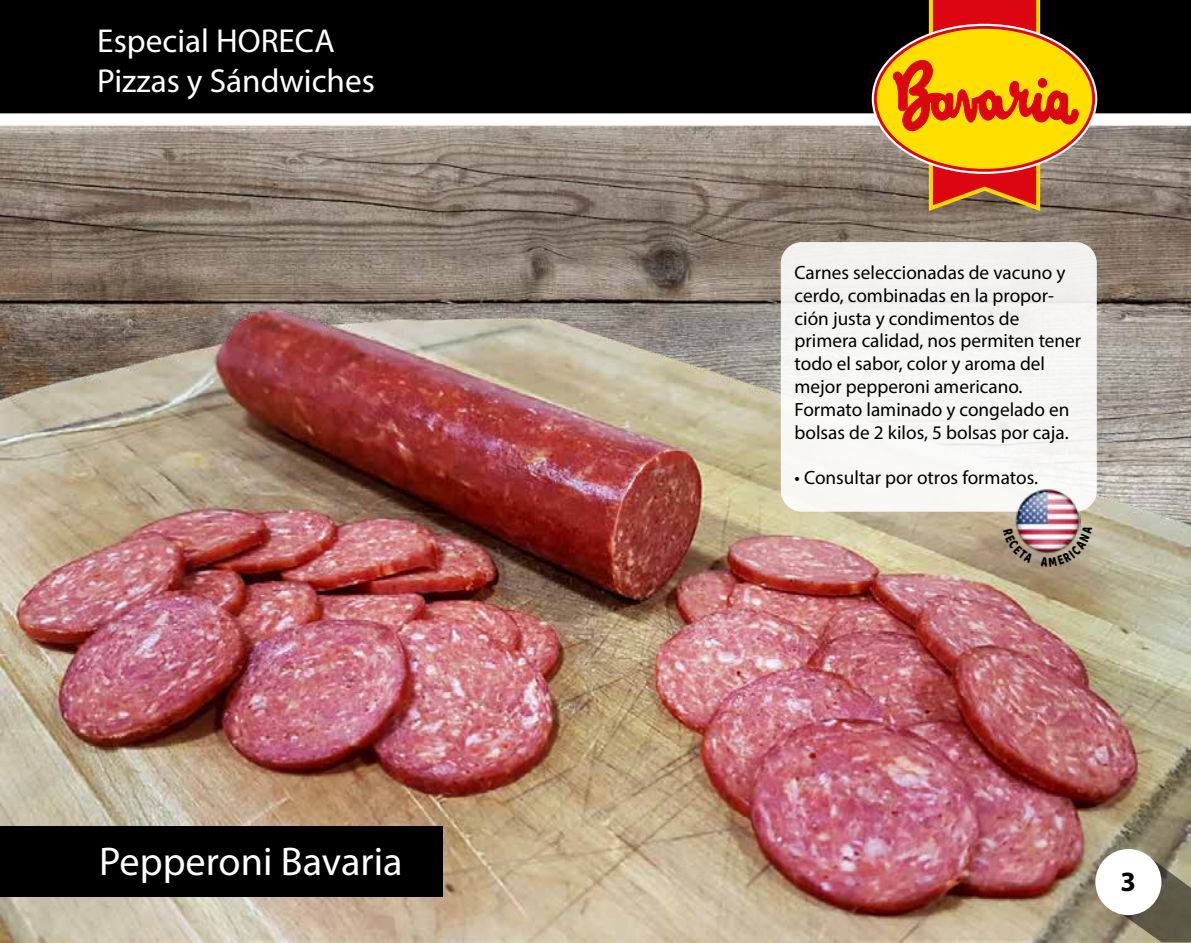
<style>
.page{position:relative;width:1191px;height:943px;background:#fff}
.page>*{position:absolute;margin:0;border:0;box-sizing:border-box;transform-origin:0 0}
.t1{font:40.25px "Myriad Pro";color:#fff}
.t2{font:33.25px/39.9px "Myriad Pro";color:#fff}
.t3{font:700 28px "Myriad Pro";color:#000}
.t4{font:19.25px/22.8px "Myriad Pro";color:#000}
</style>
<div class="page">
<img style="left:0;top:126px;width:1191px;height:817px">
<img style="left:1px;top:273px;width:1190px;height:669px">
<div style="left:780px;top:242px;width:316px;height:269px;background:#f6f5f4;border-radius:21px"></div>
<img style="left:1014px;top:489px;width:66px;height:65px">
<div style="left:0;top:826px;width:442px;height:70px;background:#000"></div>
<img style="left:0;top:342px;width:4px;height:353px">
<svg style="left:1105px;top:853px;width:86px;height:89px;background:#78715c"></svg>
<div style="left:1095px;top:849px;width:66px;height:66px;background:#fff;border-radius:50%"></div>
<div style="left:0;top:0;width:1191px;height:119px;background:#000"></div>
<div style="left:0;top:113px;width:1191px;height:13px;background:#fff"></div>
<svg style="left:875px;top:27px;width:218px;height:143px;background:#fac202"></svg>
<svg style="left:893px;top:0;width:185px;height:214px;background:#ce811a"></svg>
<svg style="left:1003px;top:528px;width:30px;height:35px"></svg>
<svg style="left:1041px;top:526px;width:51px;height:41px;background:#bda196"></svg>
<h2 class="t2" style="left:97px;top:20px;width:279px">Especial HORECA<br>Pizzas y Sándwiches</h2>
<h1 class="t1" style="left:99px;top:836px;width:305px">Pepperoni Bavaria</h1>
<p class="t4" style="left:794px;top:261px;width:288px">Carnes seleccionadas de vacuno y cerdo, combinadas en la propor&shy;ción justa y condimentos de primera calidad, nos permiten tener todo el sabor, color y aroma del mejor pepperoni americano.<br>Formato laminado y congelado en bolsas de 2 kilos, 5 bolsas por caja.</p>
<p class="t4" style="left:794px;top:466px;width:245px">• Consultar por otros formatos.</p>
<h3 class="t3" style="left:1120px;top:863px;width:17px">3</h3>
</div>
